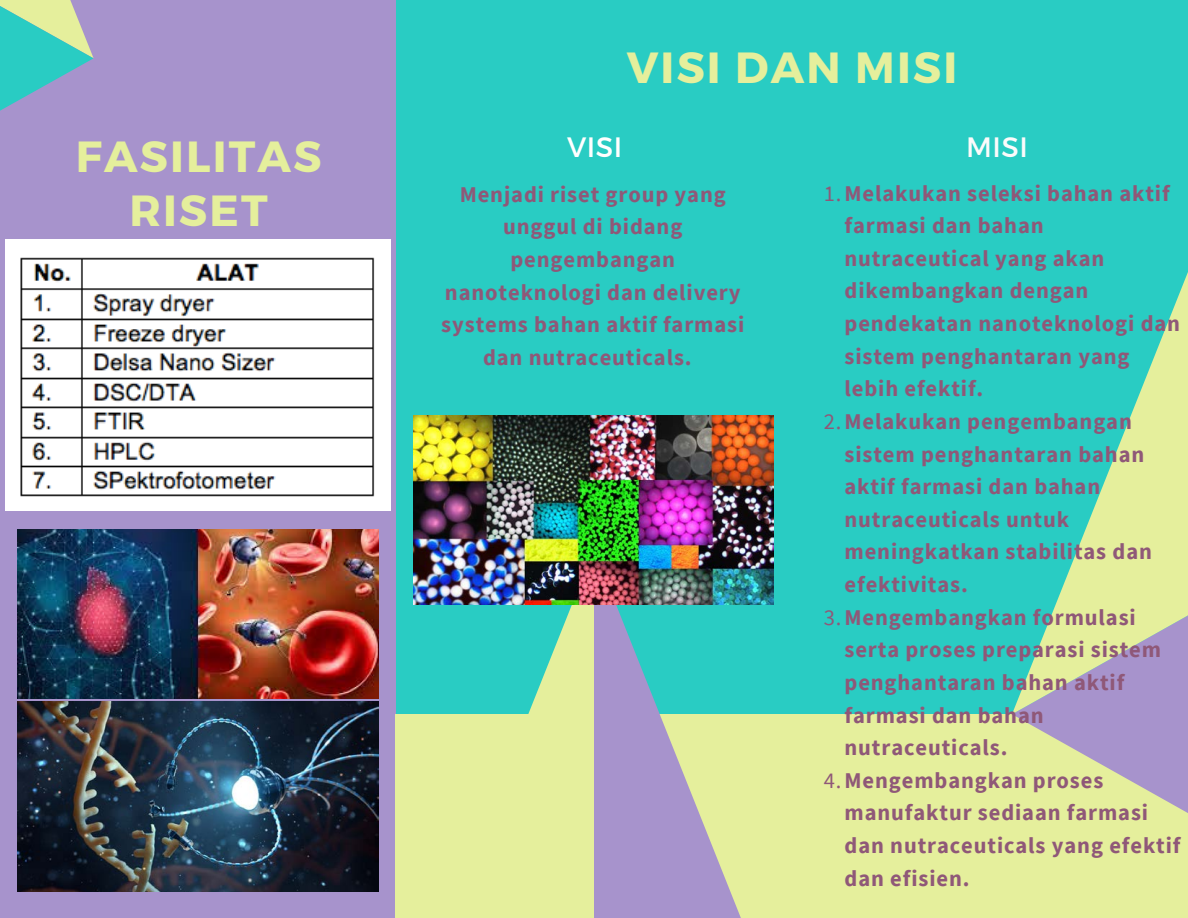
<style>
.page{position:relative;width:1188px;height:918px;background:#29ccc3}
.page>*{position:absolute;margin:0;border:0;box-sizing:border-box;transform-origin:0 0}
.t1{font:700 43.65px/54px "Montserrat";letter-spacing:.05em;color:#e5ef9c;text-align:center}
.t2{font:28.05px "Montserrat";color:#fff}
.t3{font:28.05px "Montserrat";color:#fcfbfb}
.t4{font:700 22.5px/32.7px "Source Sans Pro";letter-spacing:.04em;color:#8f5878}
.s1{font-weight:400}
</style>
<div class="page">
<div style="left:0;top:0;width:396px;height:918px;background:#a793cc"></div>
<div style="left:395px;top:714px;width:793px;height:204px;background:#e5ef9c"></div>
<svg style="left:1012px;top:714px;width:176px;height:99px"></svg>
<svg style="left:1012px;top:272px;width:176px;height:442px"></svg>
<svg style="left:0;top:0;width:94px;height:111px"></svg>
<img style="left:17px;top:530px;width:361px;height:169px">
<svg style="left:594px;top:605px;width:147px;height:313px;fill:#a793cc"></svg>
<svg style="left:413px;top:549px;width:181px;height:165px"></svg>
<img style="left:414px;top:416px;width:360px;height:189px">
<img style="left:17px;top:701px;width:361px;height:190px">
<img style="left:6px;top:240px;width:385px;height:271px">
<p class="t1" style="left:76px;top:127px;width:247px">FASILITAS<br>RISET</p>
<p class="t1" style="left:627px;top:38px;width:332px">VISI DAN MISI</p>
<p class="t2" style="left:567px;top:129px;width:57px">VISI</p>
<p class="t4" style="left:441px;top:177px;width:304px;text-align:center">Menjadi riset group yang unggul di bidang pengembangan nanoteknologi dan delivery systems bahan aktif farmasi dan nutraceuticals.</p>
<p class="t3" style="left:966px;top:129px;width:63px">MISI</p>
<p class="t4" style="left:845px;top:176px;width:337px;text-indent:-21px"><span class="s1">1.</span>Melakukan seleksi bahan aktif farmasi dan bahan nutraceutical yang akan dikembangkan dengan pendekatan nanoteknologi dan sistem penghantaran yang lebih efektif.</p>
<p class="t4" style="left:845px;top:405px;width:309px;text-indent:-21px"><span class="s1">2.</span>Melakukan pengembangan sistem penghantaran bahan aktif farmasi dan bahan nutraceuticals untuk meningkatkan stabilitas dan efektivitas.</p>
<p class="t4" style="left:845px;top:600px;width:318px;text-indent:-21px"><span class="s1">3.</span>Mengembangkan formulasi serta proses preparasi sistem penghantaran bahan aktif farmasi dan bahan nutraceuticals.</p>
<p class="t4" style="left:845px;top:764px;width:338px;text-indent:-21px"><span class="s1">4.</span>Mengembangkan proses manufaktur sediaan farmasi dan nutraceuticals yang efektif dan efisien.</p>
</div>
